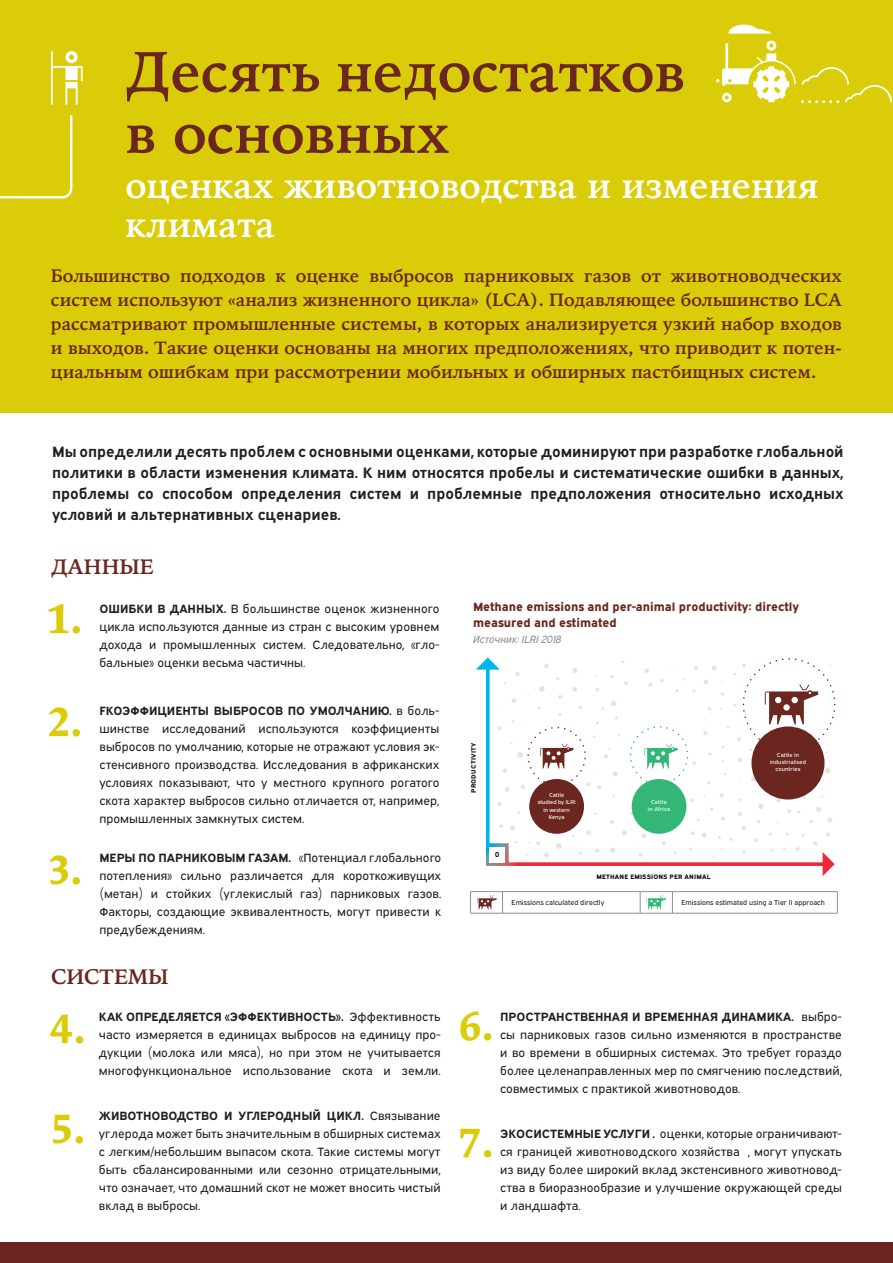
<style>
.page{position:relative;width:893px;height:1263px;background:#fff}
.page>*{position:absolute;margin:0;border:0;box-sizing:border-box;transform-origin:0 0}
.t1{font:700 57px/61.5px "Iowan Old Style";color:#6b271f}
.t2{font:700 42px "Lapture";color:#dacc09}
.t3{font:700 36px/39px "Iowan Old Style";color:#fff}
.Intro{font:700 21px "Iowan Old Style";color:#6b271f}
.Intro-2{font:700 18px/24px "Iowan Old Style";color:#6b271f;text-align:justify}
.Main_text{font:700 15px/21px "Expressway Rg";color:#231f20;text-align:justify}
.Main_text-2{font:12px/18px "Expressway Rg";color:#231f20;text-align:justify}
.t4{font:12px/16.2px "Expressway Xb";color:#6b271f}
.Sources{font:italic 10.5px "Expressway Rg";color:#8e9092}
.t5{font:7.2px "Expressway Xb";color:#111416}
.Table{font:7.05px "Expressway Rg";color:#231f20}
.t6{font:6.45px "Expressway Xb";letter-spacing:.025em;color:#111416}
.t7{font:5.7px/7.2px "Expressway Rg";letter-spacing:.015em;color:#fff;text-align:center}
.s1{font-weight:700}
</style>
<div class="page">
<div style="left:0;top:0;width:893px;height:412px;background:#dacc09"></div>
<svg style="left:0;top:115px;width:73px;height:84px"></svg>
<svg style="left:51px;top:51px;width:32px;height:54px"></svg>
<div style="left:0;top:1243px;width:893px;height:20px;background:#6b271f"></div>
<svg style="left:728px;top:25px;width:43px;height:9px"></svg>
<svg style="left:716px;top:41px;width:176px;height:63px"></svg>
<svg style="left:476px;top:657px;width:359px;height:219px"></svg>
<div style="left:751px;top:726px;width:73px;height:73px;background:#6b271f;border-radius:50%"></div>
<div style="left:743px;top:658px;width:92px;height:93px;border:2px dashed #6b271f;border-radius:50%"></div>
<svg style="left:765px;top:684px;width:53px;height:40px"></svg>
<div style="left:632px;top:779px;width:54px;height:55px;background:#34b776;border-radius:50%"></div>
<div style="left:630px;top:726px;width:58px;height:59px;border:2px dashed #34b776;border-radius:50%"></div>
<svg style="left:644px;top:744px;width:34px;height:24px"></svg>
<div style="left:529px;top:779px;width:55px;height:55px;background:#6b271f;border-radius:50%"></div>
<div style="left:527px;top:727px;width:59px;height:58px;border:2px dashed #6b271f;border-radius:50%"></div>
<svg style="left:540px;top:744px;width:33px;height:24px"></svg>
<div style="left:490px;top:847px;width:15px;height:15px;background:#fff"></div>
<hr style="left:470px;top:891px;width:32px;height:1px;background:#8e9092">
<svg style="left:470px;top:892px;width:1px;height:21px"></svg>
<hr style="left:502px;top:891px;width:138px;height:1px;background:#8e9092">
<hr style="left:640px;top:891px;width:32px;height:1px;background:#8e9092">
<svg style="left:640px;top:892px;width:1px;height:21px"></svg>
<hr style="left:672px;top:891px;width:165px;height:1px;background:#8e9092">
<svg style="left:672px;top:892px;width:1px;height:21px"></svg>
<svg style="left:837px;top:892px;width:1px;height:21px"></svg>
<hr style="left:470px;top:913px;width:32px;height:1px;background:#8e9092">
<hr style="left:502px;top:913px;width:138px;height:1px;background:#8e9092">
<hr style="left:640px;top:913px;width:32px;height:1px;background:#8e9092">
<hr style="left:672px;top:913px;width:165px;height:1px;background:#8e9092">
<svg style="left:477px;top:892px;width:26px;height:21px"></svg>
<svg style="left:647px;top:895px;width:19px;height:14px"></svg>
<h1 class="t1" style="left:125px;top:38px;width:561px">Десять недостатков в основных</h1>
<h1 class="t3" style="left:125px;top:164px;width:695px">оценках животноводства и изменения климата</h1>
<p class="Intro-2" style="left:51px;top:263px;width:792px">Большинство подходов к оценке выбросов парниковых газов от животноводческих систем используют «анализ жизненного цикла» (LCA). Подавляющее большинство LCA рассматривают промышленные системы, в которых анализируется узкий набор входов и выходов. Такие оценки основаны на многих предположениях, что приводит к потен&shy;циальным ошибкам при рассмотрении мобильных и обширных пастбищных систем.</p>
<p class="Main_text" style="left:52px;top:439px;width:793px">Мы определили десять проблем с основными оценками, которые доминируют при разработке глобальной политики в области изменения климата. К ним относятся пробелы и систематические ошибки в данных, проблемы со способом определения систем и проблемные предположения относительно исходных условий и альтернативных сценариев.</p>
<p class="Intro" style="left:51px;top:547px;width:105px">ДАННЫЕ</p>
<p class="Main_text-2" style="left:99px;top:598px;width:341px"><span class="s1">ОШИБКИ В ДАННЫХ.</span> В большинстве оценок жизненного цикла используются данные из стран с высоким уровнем дохода и промышленных систем. Следовательно, «гло&shy;бальные» оценки весьма частичны.</p>
<h1 class="t2" style="left:48px;top:593px;width:37px">1.</h1>
<h1 class="t2" style="left:48px;top:696px;width:37px">2.</h1>
<h1 class="t2" style="left:48px;top:843px;width:37px">3.</h1>
<p class="Main_text-2" style="left:99px;top:700px;width:341px"><span class="s1">FКОЭФФИЦИЕНТЫ ВЫБРОСОВ ПО УМОЛЧАНИЮ.</span> в боль&shy;шинстве исследований используются коэффициенты выбросов по умолчанию, которые не отражают условия эк&shy;стенсивного производства. Исследования в африканских условиях показывают, что у местного крупного рогатого скота характер выбросов сильно отличается от, например, промышленных замкнутых систем.</p>
<p class="Main_text-2" style="left:99px;top:847px;width:343px"><span class="s1">МЕРЫ ПО ПАРНИКОВЫМ ГАЗАМ.</span> «Потенциал глобального потепления» сильно различается для короткоживущих (метан) и стойких (углекислый газ) парниковых газов.<br>Факторы, создающие эквивалентность, могут привести к предубеждениям.</p>
<p class="Intro" style="left:51px;top:958px;width:119px">СИСТЕМЫ</p>
<h2 class="t4" style="left:473px;top:597px;width:328px">Methane emissions and per-animal productivity: directly measured and estimated</h2>
<p class="Sources" style="left:473px;top:631px;width:90px">Источник: ILRI 2018</p>
<p class="t6" style="left:468px;top:793px;width:51px;rotate:-90deg">PRODUCTIVITY</p>
<p class="t5" style="left:495px;top:848px;width:6px">0</p>
<p class="t7" style="left:538px;top:791px;width:39px">Cattle<br>studied by ILRI in western<br>Kenya</p>
<p class="t7" style="left:648px;top:798px;width:24px">Cattle<br>in Africa</p>
<p class="t6" style="left:597px;top:871px;width:115px">METHANE EMISSIONS PER ANIMAL</p>
<p class="t7" style="left:770px;top:750px;width:38px">Cattle in industrialised countries</p>
<p class="Table" style="left:512px;top:897px;width:94px">Emissions calculated directly</p>
<p class="Table" style="left:681px;top:897px;width:145px">Emissions estimated using a Tier II approach</p>
<h1 class="t2" style="left:51px;top:1003px;width:37px">4.</h1>
<h1 class="t2" style="left:459px;top:999px;width:37px">6.</h1>
<p class="Main_text-2" style="left:99px;top:1006px;width:343px"><span class="s1">КАК ОПРЕДЕЛЯЕТСЯ «ЭФФЕКТИВНОСТЬ».</span> Эффективность часто измеряется в единицах выбросов на единицу про&shy;дукции (молока или мяса), но при этом не учитывается многофункциональное использование скота и земли.</p>
<p class="Main_text-2" style="left:99px;top:1105px;width:343px"><span class="s1">ЖИВОТНОВОДСТВО И УГЛЕРОДНЫЙ ЦИКЛ.</span> Связывание углерода может быть значительным в обширных системах с легким/небольшим выпасом скота. Такие системы могут быть сбалансированными или сезонно отрицательными, что означает, что домашний скот не может вносить чистый вклад в выбросы.</p>
<h1 class="t2" style="left:51px;top:1103px;width:37px">5.</h1>
<h1 class="t2" style="left:459px;top:1116px;width:37px">7.</h1>
<p class="Main_text-2" style="left:500px;top:1006px;width:343px"><span class="s1">ПРОСТРАНСТВЕННАЯ И ВРЕМЕННАЯ ДИНАМИКА.</span> выбро&shy;сы парниковых газов сильно изменяются в пространстве и во времени в обширных системах. Это требует гораздо более целенаправленных мер по смягчению последствий, совместимых с практикой животноводов.</p>
<p class="Main_text-2" style="left:500px;top:1123px;width:343px"><span class="s1">ЭКОСИСТЕМНЫЕ УСЛУГИ .</span> оценки, которые ограничивают&shy;ся границей животноводского хозяйства , могут упускать из виду более широкий вклад экстенсивного животновод&shy;ства в биоразнообразие и улучшение окружающей среды и ландшафта.</p>
</div>
